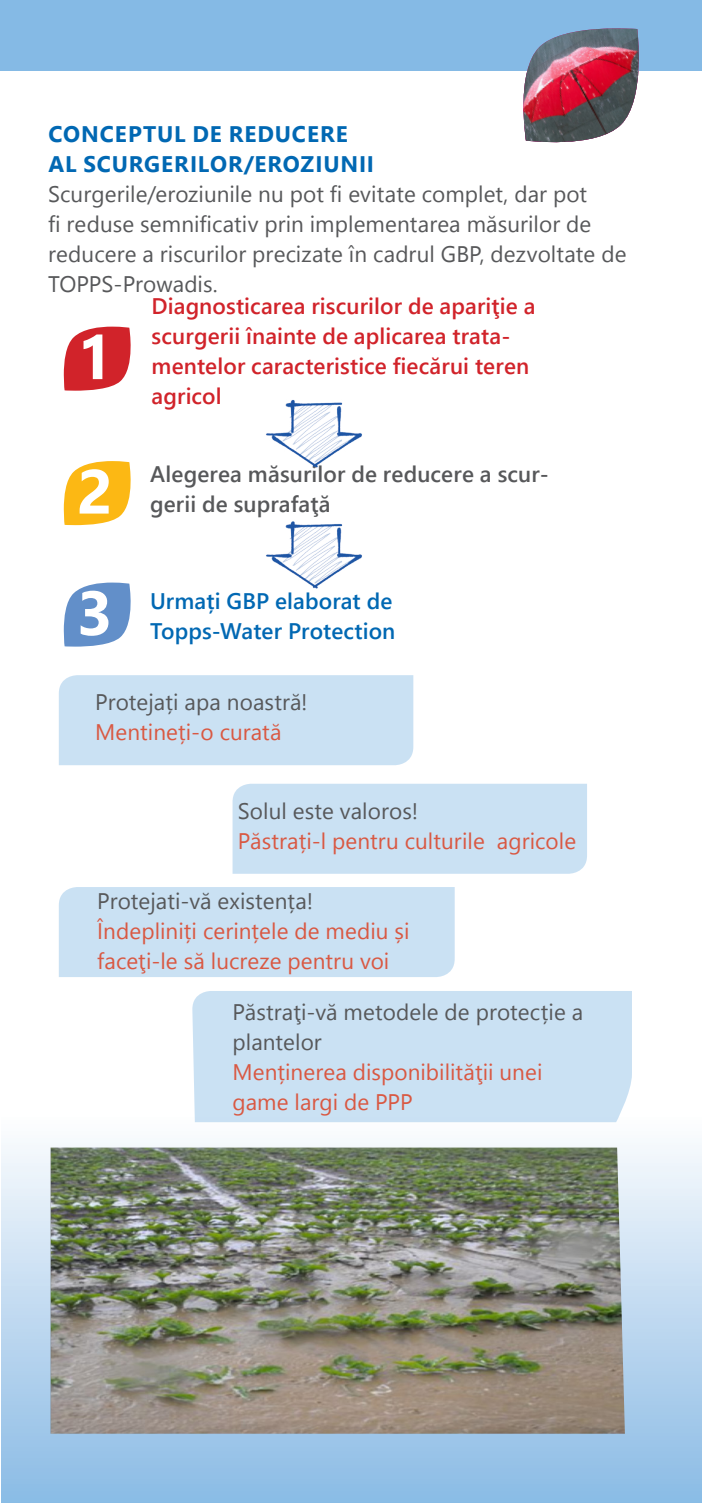
<style>
.page{position:relative;width:702px;height:1503px;background:#fff}
.page>*{position:absolute;margin:0;border:0;box-sizing:border-box;transform-origin:0 0}
.t1{font:700 62.25px/134.5px "Segoe UI";color:#fff}
.t2{font:22.5px/30px "Segoe UI";letter-spacing:.005em;color:#57585a}
.t3{font:22.5px/30px "Segoe UI";letter-spacing:.005em;color:#d95842}
.t4{font:600 22.5px/30px "Segoe UI";letter-spacing:.005em;color:#d1232a}
.t5{font:600 22.5px/30px "Segoe UI";letter-spacing:.005em;color:#57585a}
.t6{font:700 22.5px/30px "Segoe UI";letter-spacing:.04em;color:#0168b3}
.t7{font:600 22.5px/30px "Segoe UI";letter-spacing:.005em;color:#0168b3}
</style>
<div class="page">
<div style="left:0;top:0;width:702px;height:71px;background:#85bae5"></div>
<div style="left:1px;top:1067px;width:701px;height:435px;background:linear-gradient(to bottom,#fff,#8bbbe5)"></div>
<div style="left:59px;top:675px;width:354px;height:90px;background:#cae1f3"></div>
<div style="left:192px;top:991px;width:440px;height:131px;background:#cae1f3"></div>
<div style="left:59px;top:887px;width:395px;height:90px;background:#cae1f3"></div>
<div style="left:232px;top:783px;width:355px;height:90px;background:#cae1f3"></div>
<img style="left:49px;top:1147px;width:576px;height:287px">
<img style="left:523px;top:28px;width:116px;height:115px">
<svg style="left:64px;top:326px;width:67px;height:65px;background:#d8464c"></svg>
<svg style="left:64px;top:461px;width:67px;height:64px;background:#fcc237"></svg>
<svg style="left:64px;top:582px;width:67px;height:64px;background:#79a0d1"></svg>
<img style="left:266px;top:400px;width:96px;height:68px">
<img style="left:266px;top:521px;width:96px;height:68px">
<p class="t6" style="left:49px;top:119px;width:327px">CONCEPTUL DE REDUCERE<br>AL SCURGERILOR/EROZIUNII</p>
<p class="t2" style="left:48px;top:179px;width:579px">Scurgerile/eroziunile nu pot fi evitate complet, dar pot<br>fi reduse semnificativ prin implementarea măsurilor de reducere a riscurilor precizate în cadrul GBP, dezvoltate de TOPPS-Prowadis.</p>
<h1 class="t1" style="left:77px;top:289px;width:37px">1<br>2</h1>
<h1 class="t1" style="left:77px;top:545px;width:37px">3</h1>
<p class="t4" style="left:152px;top:291px;width:385px">Diagnosticarea riscurilor de apariţie a scurgerii înainte de aplicarea trata&shy;mentelor caracteristice fiecărui teren agricol</p>
<p class="t5" style="left:150px;top:459px;width:400px">Alegerea măsurilor de reducere a scur&shy;gerii de suprafaţă</p>
<p class="t7" style="left:150px;top:586px;width:247px">Urmați GBP elaborat de<br>Topps-Water Protection</p>
<p class="t2" style="left:95px;top:687px;width:214px">Protejați apa noastră!</p>
<p class="t3" style="left:95px;top:717px;width:188px">Mentineți-o curată</p>
<p class="t2" style="left:238px;top:795px;width:182px">Solul este valoros!</p>
<p class="t3" style="left:238px;top:825px;width:340px">Păstrați-l pentru culturile agricole</p>
<p class="t2" style="left:97px;top:885px;width:217px">Protejati-vă existența!</p>
<p class="t3" style="left:97px;top:915px;width:314px">Îndepliniți cerințele de mediu și faceţi-le să lucreze pentru voi</p>
<p class="t2" style="left:232px;top:996px;width:352px">Păstraţi-vă metodele de protecție a plantelor</p>
<p class="t3" style="left:232px;top:1056px;width:311px">Menținerea disponibilităţii unei game largi de PPP</p>
</div>
